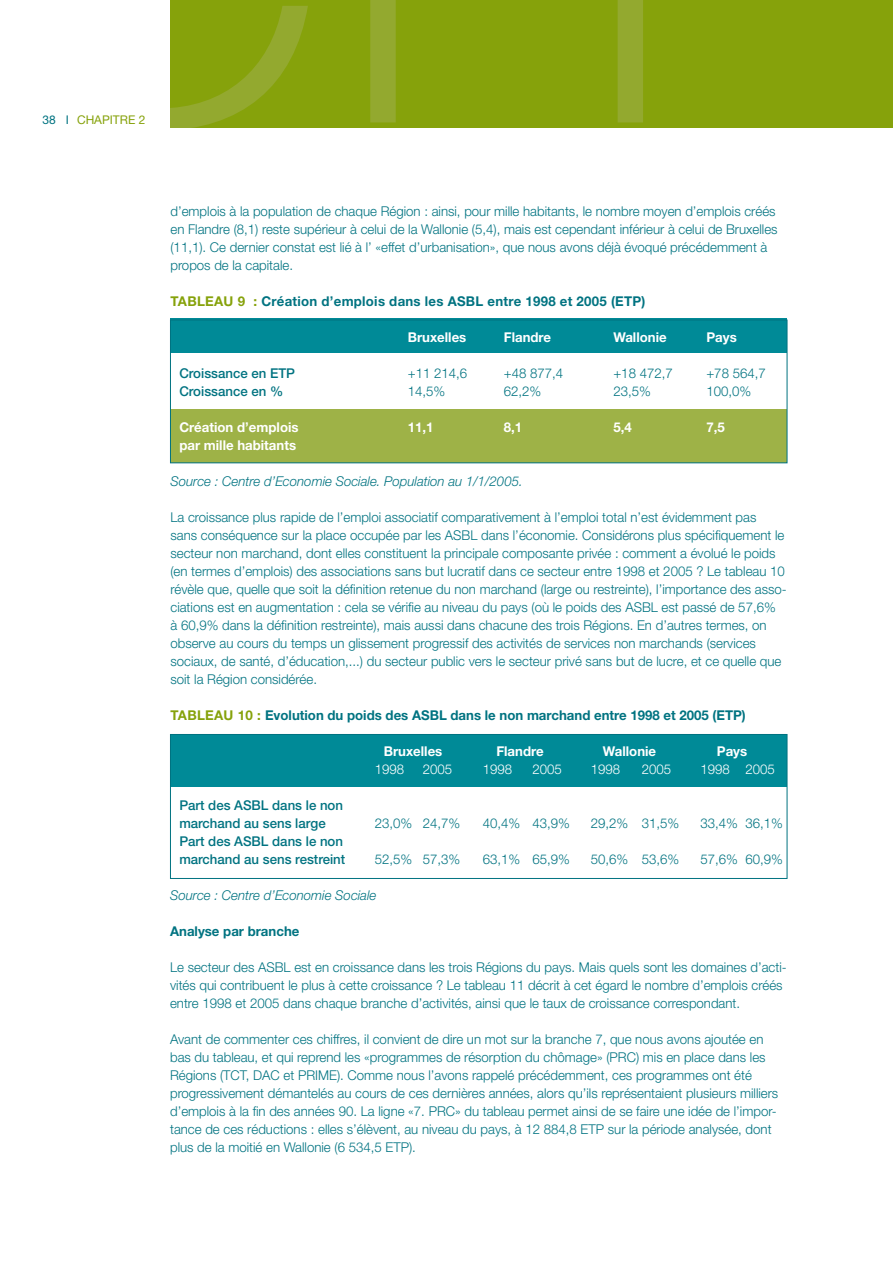
<style>
.page{position:relative;width:893px;height:1263px;background:#fff}
.page>*{position:absolute;margin:0;border:0;box-sizing:border-box;transform-origin:0 0}
.t1{font:300 13.5px/18px "Helvetica Neue";color:#007381}
.t2{font:500 13.5px/18px "Helvetica Neue";color:#007381}
.t3{font:700 13.5px "Helvetica Neue";color:#fff}
.t4{font:italic 300 13.5px "Helvetica Neue";color:#007381}
.t5{font:700 13.5px "Helvetica Neue";color:#007381}
.t6{font:700 13.5px "Helvetica Neue";letter-spacing:.02em;color:#007381}
.t7{font:300 13.5px "Helvetica Neue";color:#fff}
.t8{font:700 13.5px "Helvetica Neue";color:#86a20b}
.t9{font:12px "Helvetica Neue";color:#86a20b}
.s1{color:#007381}
.s2{color:#86a20b}
</style>
<div class="page">
<div style="left:170px;top:0;width:723px;height:128px;background:#86a20b"></div>
<svg style="left:170px;top:6px;width:138px;height:122px"></svg>
<svg style="left:370px;top:0;width:273px;height:122px"></svg>
<div style="left:170px;top:409px;width:617px;height:54px;background:#9eb247"></div>
<div style="left:170px;top:319px;width:617px;height:34px;background:#008a97"></div>
<div style="left:170px;top:320px;width:617px;height:143px;border:1px solid #007381"></div>
<div style="left:170px;top:734px;width:617px;height:53px;background:#008a97"></div>
<div style="left:170px;top:734px;width:617px;height:145px;border:1px solid #007381"></div>
<p class="t9" style="left:43px;top:113px;width:104px"><span class="s1">38 I</span> CHAPITRE 2</p>
<p class="t1" style="left:170px;top:202px;width:609px">d’emplois à la population de chaque Région : ainsi, pour mille habitants, le nombre moyen d’emplois créés en Flandre (8,1) reste supérieur à celui de la Wallonie (5,4), mais est cependant inférieur à celui de Bruxelles (11,1). Ce dernier constat est lié à l’ «effet d’urbanisation», que nous avons déjà évoqué précédemment à propos de la capitale.</p>
<p class="t8" style="left:170px;top:293px;width:10px">Tableau</p>
<p class="t6" style="left:238px;top:293px;width:409px"><span class="s2">9 :</span> Création d’emplois dans les ASBL entre 1998 et 2005 (ETP)</p>
<p class="t3" style="left:408px;top:329px;width:60px">Bruxelles</p>
<p class="t3" style="left:504px;top:329px;width:49px">Flandre</p>
<p class="t3" style="left:613px;top:329px;width:79px">Wallonie P</p>
<p class="t3" style="left:715px;top:329px;width:23px">ays</p>
<p class="t2" style="left:179px;top:364px;width:100px">Croissance en ETP</p>
<p class="t1" style="left:408px;top:364px;width:61px">+11 214,6</p>
<p class="t1" style="left:504px;top:364px;width:61px">+48 877,4</p>
<p class="t1" style="left:613px;top:364px;width:61px">+18 472,7</p>
<p class="t1" style="left:706px;top:364px;width:61px">+78 564,7</p>
<p class="t2" style="left:179px;top:382px;width:105px">Croissance en %</p>
<p class="t1" style="left:408px;top:382px;width:39px">14,5%</p>
<p class="t1" style="left:504px;top:382px;width:39px">62,2%</p>
<p class="t1" style="left:613px;top:382px;width:39px">23,5%</p>
<p class="t1" style="left:706px;top:382px;width:46px">100,0%</p>
<p class="t3" style="left:179px;top:419px;width:121px">Création d’emplois</p>
<p class="t3" style="left:408px;top:419px;width:27px">11,1</p>
<p class="t3" style="left:504px;top:419px;width:20px">8,1</p>
<p class="t3" style="left:613px;top:419px;width:20px">5,4</p>
<p class="t3" style="left:706px;top:419px;width:20px">7,5</p>
<p class="t3" style="left:179px;top:437px;width:118px">par mille habitants</p>
<p class="t4" style="left:170px;top:473px;width:354px">Source : Centre d’Economie Sociale. Population au 1/1/2005.</p>
<p class="t1" style="left:170px;top:508px;width:618px">La croissance plus rapide de l’emploi associatif comparativement à l’emploi total n’est évidemment pas<br>sans conséquence sur la place occupée par les ASBL dans l’économie. Considérons plus spécifiquement le secteur non marchand, dont elles constituent la principale composante privée : comment a évolué le poids (en termes d’emplois) des associations sans but lucratif dans ce secteur entre 1998 et 2005 ? Le tableau 10 révèle que, quelle que soit la définition retenue du non marchand (large ou restreinte), l’importance des asso&shy;ciations est en augmentation : cela se vérifie au niveau du pays (où le poids des ASBL est passé de 57,6%<br>à 60,9% dans la définition restreinte), mais aussi dans chacune des trois Régions. En d’autres termes, on observe au cours du temps un glissement progressif des activités de services non marchands (services sociaux, de santé, d’éducation,...) du secteur public vers le secteur privé sans but de lucre, et ce quelle que soit la Région considérée.</p>
<p class="t8" style="left:170px;top:707px;width:10px">Tableau</p>
<p class="t5" style="left:238px;top:707px;width:510px"><span class="s2">10 :</span> Evolution du poids des ASBL dans le non marchand entre 1998 et 2005 (ETP)</p>
<p class="t3" style="left:384px;top:743px;width:60px">Bruxelles</p>
<p class="t3" style="left:496px;top:743px;width:49px">Flandre</p>
<p class="t3" style="left:603px;top:743px;width:89px">Wallonie P</p>
<p class="t3" style="left:726px;top:743px;width:23px">ays</p>
<p class="t7" style="left:375px;top:761px;width:31px">1998</p>
<p class="t7" style="left:423px;top:761px;width:31px">2005</p>
<p class="t7" style="left:483px;top:761px;width:31px">1998</p>
<p class="t7" style="left:532px;top:761px;width:31px">2005</p>
<p class="t7" style="left:591px;top:761px;width:31px">1998</p>
<p class="t7" style="left:642px;top:761px;width:31px">2005</p>
<p class="t7" style="left:700px;top:761px;width:76px">1998 2005</p>
<p class="t2" style="left:179px;top:796px;width:74px">Part des ASBL</p>
<p class="t2" style="left:179px;top:796px;width:165px;text-indent:93px">dans le non marchand au sens large</p>
<p class="t1" style="left:375px;top:814px;width:87px">23,0% 24,7%</p>
<p class="t1" style="left:483px;top:814px;width:89px">40,4% 43,9%</p>
<p class="t1" style="left:591px;top:814px;width:90px">29,2% 31,5%</p>
<p class="t1" style="left:700px;top:814px;width:84px">33,4% 36,1%</p>
<p class="t2" style="left:179px;top:832px;width:74px">Part des ASBL</p>
<p class="t2" style="left:179px;top:832px;width:167px;text-align:right">dans le non<br>marchand au sens restreint</p>
<p class="t1" style="left:375px;top:850px;width:87px">52,5% 57,3%</p>
<p class="t1" style="left:483px;top:850px;width:89px">63,1% 65,9%</p>
<p class="t1" style="left:591px;top:850px;width:90px">50,6% 53,6%</p>
<p class="t1" style="left:700px;top:850px;width:84px">57,6% 60,9%</p>
<p class="t4" style="left:170px;top:887px;width:208px">Source : Centre d’Economie Sociale</p>
<p class="t5" style="left:170px;top:923px;width:131px">Analyse par branche</p>
<p class="t1" style="left:170px;top:958px;width:618px">Le secteur des ASBL est en croissance dans les trois Régions du pays. Mais quels sont les domaines d’acti&shy;vités qui contribuent le plus à cette croissance ? Le tableau 11 décrit à cet égard le nombre d’emplois créés entre 1998 et 2005 dans chaque branche d’activités, ainsi que le taux de croissance correspondant.</p>
<p class="t1" style="left:170px;top:1030px;width:610px">Avant de commenter ces chiffres, il convient de dire un mot sur la branche 7, que nous avons ajoutée en bas du tableau, et qui reprend les «programmes de résorption du chômage» (PRC) mis en place dans les Régions (TCT, DAC et PRIME). Comme nous l’avons rappelé précédemment, ces programmes ont été progressivement démantelés au cours de ces dernières années, alors qu’ils représentaient plusieurs milliers d’emplois à la fin des années 90. La ligne «7. PRC» du tableau permet ainsi de se faire une idée de l’impor&shy;tance de ces réductions : elles s’élèvent, au niveau du pays, à 12 884,8 ETP sur la période analysée, dont plus de la moitié en Wallonie (6 534,5 ETP).</p>
</div>
